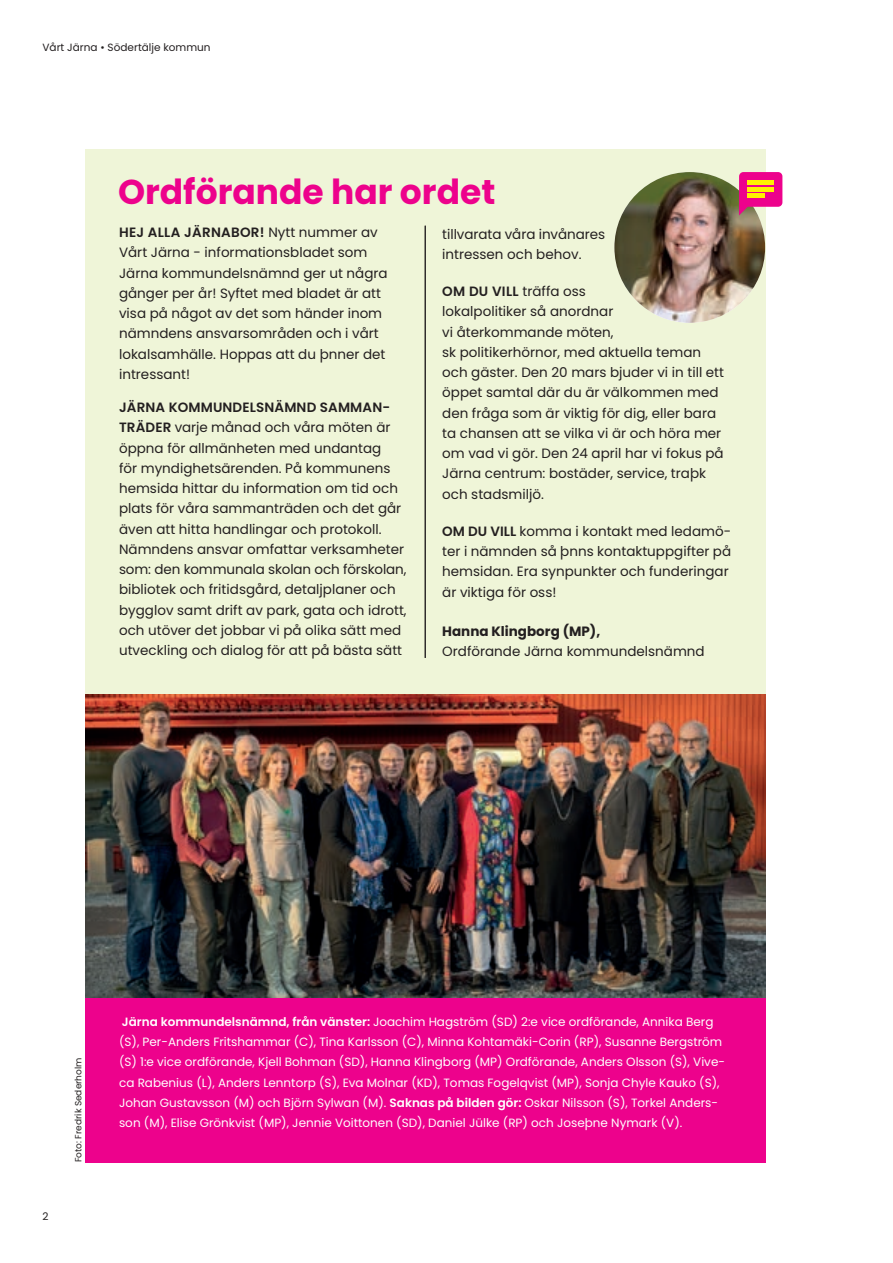
<style>
.page{position:relative;width:893px;height:1263px;background:#fff}
.page>*{position:absolute;margin:0;border:0;box-sizing:border-box;transform-origin:0 0}
.t1{font:700 34.5px "Poppins Latin";color:#ed028c}
.t2{font:13.5px/20.2px "Poppins Latin";color:#231f20}
.t3{font:700 13.5px "Poppins Latin";color:#231f20}
.t4{font:12px/20.2px "Poppins Latin";color:#fff}
.t5{font:10.5px "Poppins Latin";color:#231f20}
.t6{font:9px "Poppins Latin";color:#231f20}
.s1{font-weight:600}
</style>
<div class="page">
<div style="left:85px;top:149px;width:680px;height:545px;background:#eff5d8"></div>
<hr style="left:425px;top:226px;width:1px;height:432px;background:#231f20">
<img style="left:85px;top:695px;width:680px;height:304px">
<div style="left:85px;top:999px;width:680px;height:164px;background:#ed028c"></div>
<img style="left:614px;top:172px;width:151px;height:151px;border-radius:75px">
<svg style="left:739px;top:172px;width:43px;height:43px;background:#e83892"></svg>
<div style="left:748px;top:187px;width:26px;height:5px;background:#fff101"></div>
<hr style="left:748px;top:194px;width:17px;height:4px;background:#fff101">
<hr style="left:748px;top:181px;width:26px;height:4px;background:#fff101">
<p class="t5" style="left:43px;top:41px;width:170px">Vårt Järna • Södertälje kommun</p>
<h1 class="t1" style="left:118px;top:169px;width:379px">Ordförande har ordet</h1>
<p class="t2" style="left:119px;top:222px;width:270px"><span class="s1">HEJ ALLA JÄRNABOR!</span> Nytt nummer av Vårt Järna - informationsbladet som Järna kommundelsnämnd ger ut några gånger per år! Syftet med bladet är att visa på något av det som händer inom nämndens ansvarsområden och i vårt lokalsamhälle. Hoppas att du finner det intressant!</p>
<p class="t2" style="left:119px;top:397px;width:289px"><span class="s1">JÄRNA KOMMUNDELSNÄMND SAMMAN-TRÄDER</span> varje månad och våra möten är öppna för allmänheten med undantag<br>för myndighetsärenden. På kommunens hemsida hittar du information om tid och plats för våra sammanträden och det går även att hitta handlingar och protokoll.<br>Nämndens ansvar omfattar verksamheter som: den kommunala skolan och förskolan, bibliotek och fritidsgård, detaljplaner och bygglov samt drift av park, gata och idrott, och utöver det jobbar vi på olika sätt med utveckling och dialog för att på bästa sätt</p>
<p class="t2" style="left:442px;top:224px;width:164px">tillvarata våra invånares intressen och behov.</p>
<p class="t2" style="left:442px;top:281px;width:283px"><span class="s1">OM DU VILL</span> träffa oss<br>lokalpolitiker så anordnar<br>vi återkommande möten,<br>sk politikerhörnor, med aktuella teman och gäster. Den 20 mars bjuder vi in till ett öppet samtal där du är välkommen med den fråga som är viktig för dig, eller bara ta chansen att se vilka vi är och höra mer om vad vi gör. Den 24 april har vi fokus på Järna centrum: bostäder, service, trafik och stadsmiljö.</p>
<p class="t2" style="left:442px;top:521px;width:290px"><span class="s1">OM DU VILL</span> komma i kontakt med ledamö&shy;ter i nämnden så finns kontaktuppgifter på hemsidan. Era synpunkter och funderingar är viktiga för oss!</p>
<p class="t3" style="left:442px;top:623px;width:160px">Hanna Klingborg (MP),</p>
<p class="t2" style="left:442px;top:641px;width:264px">Ordförande Järna kommundelsnämnd</p>
<p class="t5" style="left:43px;top:1210px;width:8px">2</p>
<p class="t6" style="left:73px;top:1162px;width:106px;rotate:-90deg">Foto: Fredrik Sederholm</p>
<p class="t4" style="left:119px;top:1011px;width:607px"><span class="s1">Järna kommundelsnämnd, från vänster:</span> Joachim Hagström (SD) 2:e vice ordförande, Annika Berg (S), Per-Anders Fritshammar (C), Tina Karlsson (C), Minna Kohtamäki-Corin (RP), Susanne Bergström (S) 1:e vice ordförande, Kjell Bohman (SD), Hanna Klingborg (MP) Ordförande, Anders Olsson (S), Vive&shy;ca Rabenius (L), Anders Lenntorp (S), Eva Molnar (KD), Tomas Fogelqvist (MP), Sonja Chyle Kauko (S), Johan Gustavsson (M) och Björn Sylwan (M). <span class="s1">Saknas på bilden gör:</span> Oskar Nilsson (S), Torkel Anders&shy;son (M), Elise Grönkvist (MP), Jennie Voittonen (SD), Daniel Jülke (RP) och Josefine Nymark (V).</p>
</div>
